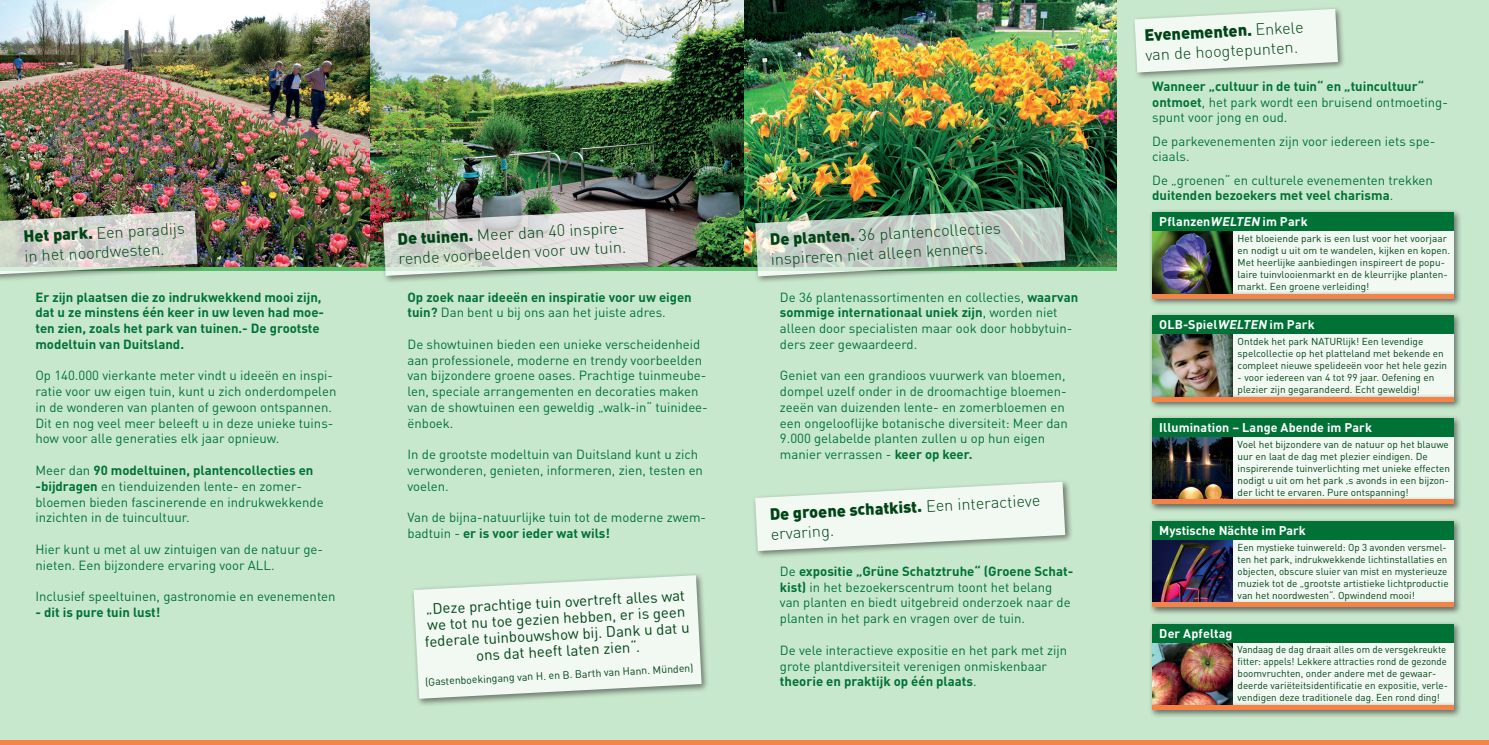
<style>
.page{position:relative;width:1489px;height:745px;background:#fff}
.page>*{position:absolute;margin:0;border:0;box-sizing:border-box;transform-origin:0 0}
.t1{font:300 16.25px/19.5px "DINOT";color:#004415}
.t2{font:15px/16.2px "DINOT";color:#004415;text-align:center}
.t3{font:13.12px/15.8px "DINOT";color:#007236}
.t4{font:700 13.12px/15.8px "DINOT";color:#007236}
.t5{font:700 12.5px "DINOT";letter-spacing:.005em;color:#fff}
.t6{font:10.62px "DINOT";color:#004415}
.t7{font:10px/12px "DINOT";color:#004415}
.t8{font:10px/12px "DINOT";color:#004415;scale:.96 1}
.s1{font-weight:900}
.s2{font-weight:700}
.s3{font-weight:400}
.s4{font-style:italic}
</style>
<div class="page">
<div style="left:0;top:0;width:1488px;height:744px;background:#c8e8cd"></div>
<div style="left:0;top:739px;width:1488px;height:5px;background:#f58345"></div>
<svg style="left:206px;top:266px;width:910px;height:4px"></svg>
<img style="left:0;top:0;width:370px;height:266px">
<div style="left:0;top:207px;width:206px;height:76px;background:#231f20;opacity:.75"></div>
<img style="left:0;top:210px;width:198px;height:64px">
<img style="left:370px;top:0;width:746px;height:266px">
<div style="left:379px;top:205px;width:277px;height:79px;background:#231f20;opacity:.75"></div>
<svg style="left:383px;top:209px;width:265px;height:67px;background:#c6cbc3"></svg>
<div style="left:751px;top:204px;width:322px;height:80px;background:#231f20;opacity:.75"></div>
<svg style="left:755px;top:207px;width:310px;height:69px"></svg>
<div style="left:1148px;top:209px;width:313px;height:93px;background:#231f20;opacity:.75"></div>
<div style="left:1152px;top:212px;width:301px;height:81px;background:#f1f9f2"></div>
<img style="left:1152px;top:231px;width:80px;height:59px">
<div style="left:1152px;top:212px;width:301px;height:19px;background:#007236"></div>
<div style="left:1148px;top:290px;width:313px;height:17px;background:#231f20;opacity:.75"></div>
<div style="left:1152px;top:293px;width:301px;height:5px;background:#f58345"></div>
<div style="left:1148px;top:311px;width:313px;height:94px;background:#231f20;opacity:.75"></div>
<div style="left:1152px;top:315px;width:301px;height:81px;background:#f1f9f2"></div>
<img style="left:1152px;top:333px;width:80px;height:60px">
<div style="left:1152px;top:315px;width:301px;height:18px;background:#007236"></div>
<div style="left:1148px;top:393px;width:313px;height:16px;background:#231f20;opacity:.75"></div>
<div style="left:1152px;top:396px;width:301px;height:5px;background:#f58345"></div>
<div style="left:1148px;top:414px;width:313px;height:93px;background:#231f20;opacity:.75"></div>
<div style="left:1152px;top:417px;width:301px;height:82px;background:#f1f9f2"></div>
<img style="left:1152px;top:436px;width:80px;height:60px">
<div style="left:1152px;top:417px;width:301px;height:19px;background:#007236"></div>
<div style="left:1148px;top:496px;width:313px;height:16px;background:#231f20;opacity:.75"></div>
<div style="left:1152px;top:499px;width:301px;height:5px;background:#f58345"></div>
<div style="left:1148px;top:517px;width:313px;height:93px;background:#231f20;opacity:.75"></div>
<div style="left:1152px;top:520px;width:301px;height:82px;background:#f1f9f2"></div>
<img style="left:1152px;top:539px;width:80px;height:59px">
<div style="left:1152px;top:520px;width:301px;height:19px;background:#007236"></div>
<div style="left:1148px;top:598px;width:313px;height:17px;background:#231f20;opacity:.75"></div>
<hr style="left:1152px;top:602px;width:301px;height:4px;background:#f58345">
<div style="left:1148px;top:620px;width:313px;height:93px;background:#231f20;opacity:.75"></div>
<div style="left:1152px;top:623px;width:301px;height:81px;background:#f1f9f2"></div>
<img style="left:1152px;top:642px;width:80px;height:59px">
<div style="left:1152px;top:623px;width:301px;height:19px;background:#007236"></div>
<div style="left:1148px;top:701px;width:313px;height:17px;background:#231f20;opacity:.75"></div>
<div style="left:1152px;top:704px;width:301px;height:5px;background:#f58345"></div>
<div style="left:1131px;top:5px;width:214px;height:76px;background:#231f20;opacity:.75"></div>
<svg style="left:1134px;top:9px;width:203px;height:63px;background:#e6f1e8"></svg>
<div style="left:751px;top:478px;width:322px;height:81px;background:#231f20;opacity:.75"></div>
<svg style="left:755px;top:481px;width:310px;height:69px"></svg>
<div style="left:410px;top:571px;width:299px;height:135px;background:#231f20;opacity:.75"></div>
<svg style="left:413px;top:575px;width:288px;height:123px;background:#e9f3ea"></svg>
<p class="t1" style="left:23px;top:226px;width:163px;rotate:-3deg"><span class="s1">Het park.</span> Een paradijs in het noordwesten.</p>
<p class="t1" style="left:397px;top:229px;width:230px;rotate:-3deg"><span class="s1">De tuinen.</span> Meer dan 40 inspire&shy;rende voorbeelden voor uw tuin.</p>
<p class="t1" style="left:769px;top:229px;width:233px;rotate:-3deg"><span class="s1">De planten.</span> 36 plantencollecties inspireren niet alleen kenners.</p>
<p class="t4" style="left:35px;top:288px;width:290px">Er zijn plaatsen die zo indrukwekkend mooi zijn, dat u ze minstens één keer in uw leven had moe&shy;ten zien, zoals het park van tuinen.- De grootste modeltuin van Duitsland.</p>
<p class="t3" style="left:35px;top:367px;width:302px">Op 140.000 vierkante meter vindt u ideeën en inspi&shy;ratie voor uw eigen tuin, kunt u zich onderdompelen in de wonderen van planten of gewoon ontspannen.<br>Dit en nog veel meer beleeft u in deze unieke tuins&shy;how voor alle generaties elk jaar opnieuw.</p>
<p class="t3" style="left:35px;top:462px;width:290px">Meer dan <span class="s2">90 modeltuinen, plantencollecties en -bijdragen</span> en tienduizenden lente- en zomer&shy;bloemen bieden fascinerende en indrukwekkende inzichten in de tuincultuur.</p>
<p class="t3" style="left:35px;top:540px;width:289px">Hier kunt u met al uw zintuigen van de natuur ge&shy;nieten. Een bijzondere ervaring voor ALL.</p>
<p class="t3" style="left:35px;top:588px;width:302px">Inclusief speeltuinen, gastronomie en evenementen</p>
<p class="t4" style="left:35px;top:603px;width:126px">- dit is pure tuin lust!</p>
<p class="t4" style="left:407px;top:288px;width:286px">Op zoek naar ideeën en inspiratie voor uw eigen tuin? <span class="s3">Dan bent u bij ons aan het juiste adres.</span></p>
<p class="t3" style="left:407px;top:336px;width:302px">De showtuinen bieden een unieke verscheidenheid aan professionele, moderne en trendy voorbeelden van bijzondere groene oases. Prachtige tuinmeube&shy;len, speciale arrangementen en decoraties maken van de showtuinen een geweldig „walk-in“ tuinidee&shy;ënboek.</p>
<p class="t3" style="left:407px;top:446px;width:297px">In de grootste modeltuin van Duitsland kunt u zich verwonderen, genieten, informeren, zien, testen en voelen.</p>
<p class="t3" style="left:407px;top:509px;width:300px">Van de bijna-natuurlijke tuin tot de moderne zwem&shy;badtuin - <span class="s2">er is voor ieder wat wils!</span></p>
<p class="t2" style="left:423px;top:600px;width:266px;rotate:-3deg">„Deze prachtige tuin overtreft alles wat we tot nu toe gezien hebben, er is geen federale tuinbouwshow bij. Dank u dat u ons dat heeft laten zien“.</p>
<p class="t6" style="left:425px;top:674px;width:270px;rotate:-3deg">(Gastenboekingang van H. en B. Barth van Hann. Münden)</p>
<p class="t3" style="left:780px;top:288px;width:300px">De 36 plantenassortimenten en collecties, <span class="s2">waarvan sommige internationaal uniek zijn</span>, worden niet alleen door specialisten maar ook door hobbytuin&shy;ders zeer gewaardeerd.</p>
<p class="t3" style="left:780px;top:367px;width:289px">Geniet van een grandioos vuurwerk van bloemen, dompel uzelf onder in de droomachtige bloemen&shy;zeeën van duizenden lente- en zomerbloemen en een ongelooflijke botanische diversiteit: Meer dan 9.000 gelabelde planten zullen u op hun eigen manier verrassen - <span class="s2">keer op keer.</span></p>
<p class="t1" style="left:769px;top:504px;width:272px;rotate:-3deg"><span class="s1">De groene schatkist.</span> Een interactieve ervaring.</p>
<p class="t3" style="left:780px;top:562px;width:295px">De <span class="s2">expositie „Grüne Schatztruhe“ (Groene Schat&shy;kist)</span> in het bezoekerscentrum toont het belang van planten en biedt uitgebreid onderzoek naar de planten in het park en vragen over de tuin.</p>
<p class="t3" style="left:780px;top:641px;width:289px">De vele interactieve expositie en het park met zijn grote plantdiversiteit verenigen onmiskenbaar <span class="s2">theorie en praktijk op één plaats</span>.</p>
<p class="t1" style="left:1143px;top:25px;width:161px;rotate:-3deg"><span class="s1">Evenementen.</span> Enkele van de hoogtepunten.</p>
<p class="t3" style="left:1152px;top:78px;width:297px"><span class="s2">Wanneer „cultuur in de tuin“ en „tuincultuur“ ontmoet</span>, het park wordt een bruisend ontmoeting&shy;spunt voor jong en oud.</p>
<p class="t3" style="left:1152px;top:133px;width:285px">De parkevenementen zijn voor iedereen iets spe&shy;ciaals.</p>
<p class="t3" style="left:1152px;top:172px;width:282px">De „groenen“ en culturele evenementen trekken <span class="s2">duitenden bezoekers met veel charisma</span>.</p>
<p class="t5" style="left:1159px;top:213px;width:150px">Pflanzen<span class="s4">WELTEN</span> im Park</p>
<p class="t7" style="left:1237px;top:232px;width:214px">Het bloeiende park is een lust voor het voorjaar en nodigt u uit om te wandelen, kijken en kopen.<br>Met heerlijke aanbiedingen inspireert de popu&shy;laire tuinvlooienmarkt en de kleurrijke planten&shy;markt. Een groene verleiding!</p>
<p class="t5" style="left:1159px;top:316px;width:157px">OLB-Spiel<span class="s4">WELTEN</span> im Park</p>
<p class="t7" style="left:1237px;top:335px;width:211px">Ontdek het park NATURlijk! Een levendige spelcollectie op het platteland met bekende en compleet nieuwe spelideeën voor het hele gezin</p>
<p class="t7" style="left:1237px;top:371px;width:198px">- voor iedereen van 4 tot 99 jaar. Oefening en plezier zijn gegarandeerd. Echt geweldig!</p>
<p class="t5" style="left:1159px;top:419px;width:214px">Illumination – Lange Abende im Park</p>
<p class="t7" style="left:1237px;top:438px;width:214px">Voel het bijzondere van de natuur op het blauwe uur en laat de dag met plezier eindigen. De inspirerende tuinverlichting met unieke effecten nodigt u uit om het park ‚s avonds in een bijzon&shy;der licht te ervaren. Pure ontspanning!</p>
<p class="t5" style="left:1159px;top:522px;width:148px">Mystische Nächte im Park</p>
<p class="t7" style="left:1237px;top:540px;width:212px">Een mystieke tuinwereld: Op 3 avonden versmel&shy;ten het park, indrukwekkende lichtinstallaties en objecten, obscure sluier van mist en mysterieuze muziek tot de „grootste artistieke lichtproductie van het noordwesten“. Opwindend mooi!</p>
<p class="t5" style="left:1159px;top:624px;width:75px">Der Apfeltag</p>
<p class="t8" style="left:1237px;top:642px;width:221px">Vandaag de dag draait alles om de versgekreukte fitter: appels! Lekkere attracties rond de gezonde boomvruchten, onder andere met de gewaar&shy;deerde variëteitsidentificatie en expositie, verle&shy;vendigen deze traditionele dag. Een rond ding!</p>
</div>
